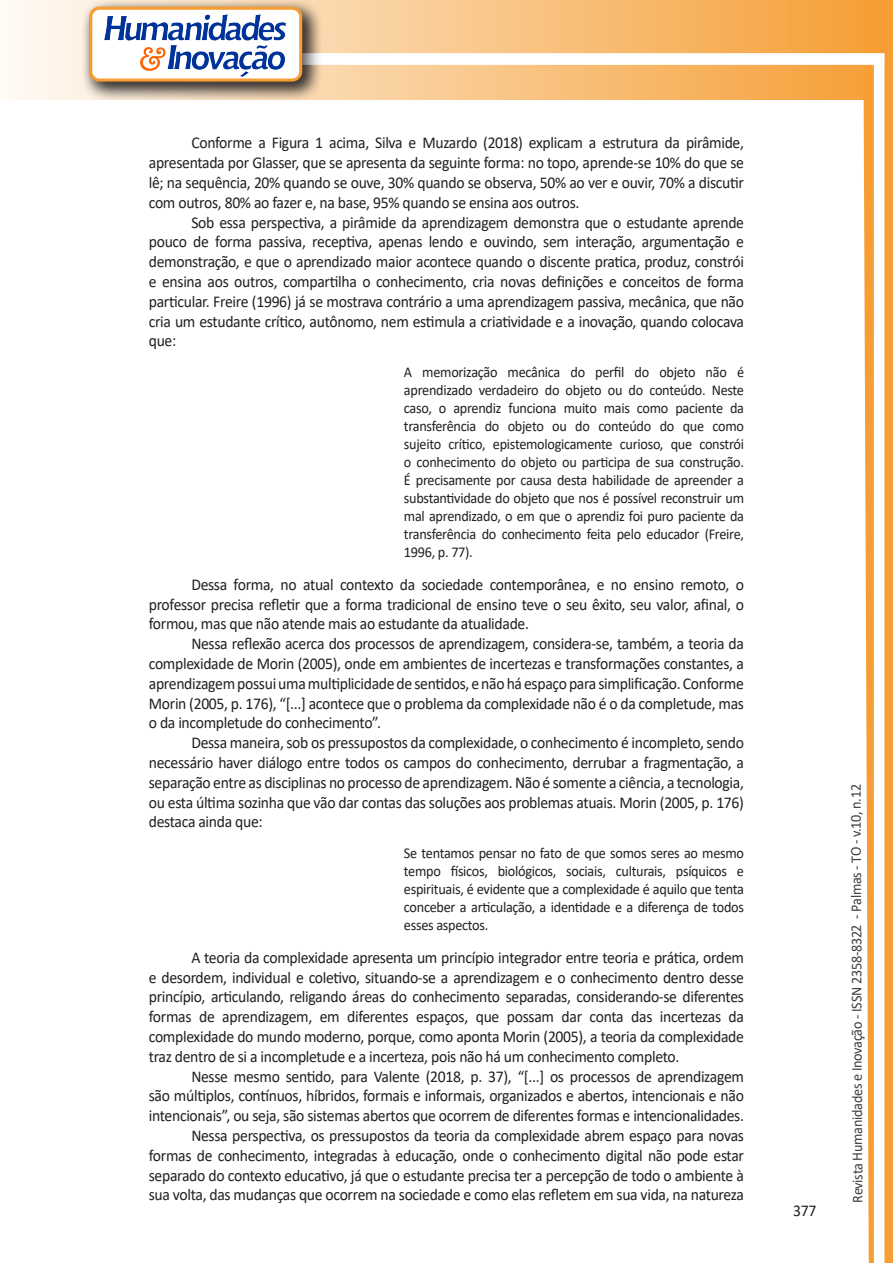
<style>
.page{position:relative;width:893px;height:1263px;background:#fff}
.page>*{position:absolute;margin:0;border:0;box-sizing:border-box;transform-origin:0 0}
.texto{font:16.5px/19.8px "Calibri";letter-spacing:-.02em;color:#231f20;text-align:justify;scale:.95 1}
.citacao{font:15px/18px "Calibri";letter-spacing:-.02em;color:#231f20;text-align:justify;scale:.95 1}
.t1{font:15px "Calibri";letter-spacing:-.025em;color:#3e3e3f;scale:.95 1}
</style>
<div class="page">
<svg style="left:5px;top:0;width:858px;height:100px;background:#f9c484"></svg>
<div style="left:302px;top:53px;width:582px;height:12px;background:#fff;border:2px solid #fff"></div>
<svg style="left:863px;top:0;width:30px;height:1263px"></svg>
<div style="left:81px;top:0;width:241px;height:102px;background:#231f20;opacity:.75"></div>
<div style="left:91px;top:8px;width:210px;height:72px;background:#fff;border-radius:9px"></div>
<img style="left:104px;top:14px;width:181px;height:62px">
<div style="left:89px;top:7px;width:213px;height:75px;border:3px solid #f69e34;border-radius:9px"></div>
<p class="texto" style="left:149px;top:133px;width:628px;text-indent:43px">Conforme a Figura 1 acima, Silva e Muzardo (2018) explicam a estrutura da pirâmide, apresentada por Glasser, que se apresenta da seguinte forma: no topo, aprende-se 10% do que se lê; na sequência, 20% quando se ouve, 30% quando se observa, 50% ao ver e ouvir, 70% a discutir com outros, 80% ao fazer e, na base, 95% quando se ensina aos outros.</p>
<p class="texto" style="left:149px;top:212px;width:628px;text-indent:43px">Sob essa perspectiva, a pirâmide da aprendizagem demonstra que o estudante aprende pouco de forma passiva, receptiva, apenas lendo e ouvindo, sem interação, argumentação e demonstração, e que o aprendizado maior acontece quando o discente pratica, produz, constrói e ensina aos outros, compartilha o conhecimento, cria novas definições e conceitos de forma particular. Freire (1996) já se mostrava contrário a uma aprendizagem passiva, mecânica, que não cria um estudante crítico, autônomo, nem estimula a criatividade e a inovação, quando colocava que:</p>
<p class="citacao" style="left:404px;top:363px;width:360px">A memorização mecânica do perfil do objeto não é aprendizado verdadeiro do objeto ou do conteúdo. Neste caso, o aprendiz funciona muito mais como paciente da transferência do objeto ou do conteúdo do que como sujeito crítico, epistemologicamente curioso, que constrói o conhecimento do objeto ou participa de sua construção.<br>É precisamente por causa desta habilidade de apreender a substantividade do objeto que nos é possível reconstruir um mal aprendizado, o em que o aprendiz foi puro paciente da transferência do conhecimento feita pelo educador (Freire, 1996, p. 77).</p>
<p class="texto" style="left:149px;top:574px;width:628px;text-indent:43px">Dessa forma, no atual contexto da sociedade contemporânea, e no ensino remoto, o professor precisa refletir que a forma tradicional de ensino teve o seu êxito, seu valor, afinal, o formou, mas que não atende mais ao estudante da atualidade.</p>
<p class="texto" style="left:149px;top:633px;width:628px;text-indent:43px">Nessa reflexão acerca dos processos de aprendizagem, considera-se, também, a teoria da complexidade de Morin (2005), onde em ambientes de incertezas e transformações constantes, a aprendizagem possui uma multiplicidade de sentidos, e não há espaço para simplificação. Conforme Morin (2005, p. 176), “[...] acontece que o problema da complexidade não é o da completude, mas o da incompletude do conhecimento”.</p>
<p class="texto" style="left:149px;top:732px;width:628px;text-indent:43px">Dessa maneira, sob os pressupostos da complexidade, o conhecimento é incompleto, sendo necessário haver diálogo entre todos os campos do conhecimento, derrubar a fragmentação, a separação entre as disciplinas no processo de aprendizagem. Não é somente a ciência, a tecnologia, ou esta última sozinha que vão dar contas das soluções aos problemas atuais. Morin (2005, p. 176) destaca ainda que:</p>
<p class="citacao" style="left:404px;top:844px;width:360px">Se tentamos pensar no fato de que somos seres ao mesmo tempo físicos, biológicos, sociais, culturais, psíquicos e espirituais, é evidente que a complexidade é aquilo que tenta conceber a articulação, a identidade e a diferença de todos esses aspectos.</p>
<p class="texto" style="left:149px;top:947px;width:628px;text-indent:43px">A teoria da complexidade apresenta um princípio integrador entre teoria e prática, ordem e desordem, individual e coletivo, situando-se a aprendizagem e o conhecimento dentro desse princípio, articulando, religando áreas do conhecimento separadas, considerando-se diferentes formas de aprendizagem, em diferentes espaços, que possam dar conta das incertezas da complexidade do mundo moderno, porque, como aponta Morin (2005), a teoria da complexidade traz dentro de si a incompletude e a incerteza, pois não há um conhecimento completo.</p>
<p class="texto" style="left:149px;top:1066px;width:628px;text-indent:43px">Nesse mesmo sentido, para Valente (2018, p. 37), “[...] os processos de aprendizagem são múltiplos, contínuos, híbridos, formais e informais, organizados e abertos, intencionais e não intencionais”, ou seja, são sistemas abertos que ocorrem de diferentes formas e intencionalidades.</p>
<p class="texto" style="left:149px;top:1125px;width:628px;text-indent:43px">Nessa perspectiva, os pressupostos da teoria da complexidade abrem espaço para novas formas de conhecimento, integradas à educação, onde o conhecimento digital não pode estar separado do contexto educativo, já que o estudante precisa ter a percepção de todo o ambiente à sua volta, das mudanças que ocorrem na sociedade e como elas refletem em sua vida, na natureza</p>
<p class="texto" style="left:793px;top:1200px;width:26px">377</p>
<p class="t1" style="left:846px;top:1203px;width:442px;rotate:-90deg">Revista Humanidades e Inovação - ISSN 2358-8322 - Palmas - TO - v.10, n.12</p>
</div>
